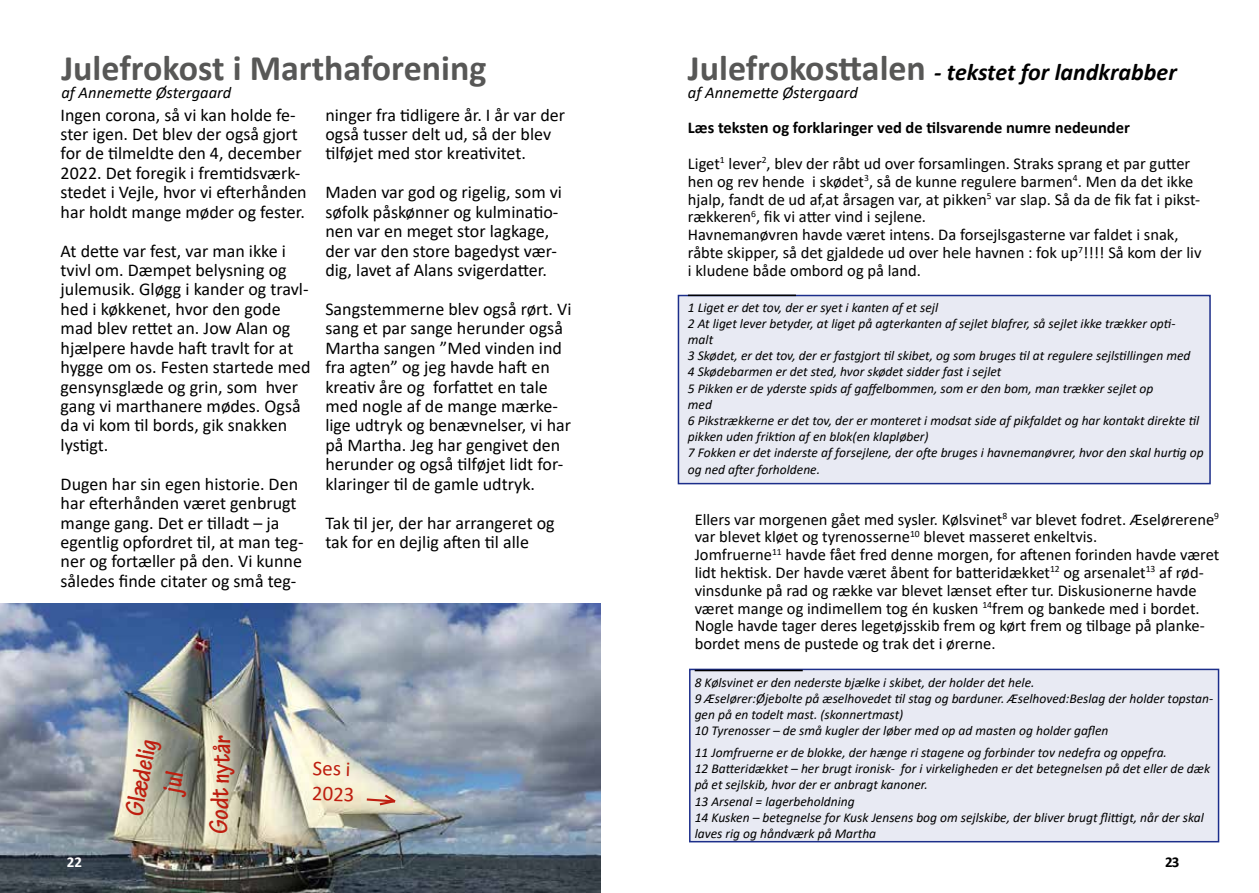
<style>
.page{position:relative;width:1259px;height:893px;background:#fff}
.page>*{position:absolute;margin:0;border:0;box-sizing:border-box;transform-origin:0 0}
.t1{font:700 36px "Calibri";color:#575756}
.t2{font:700 condensed 27px/32.4px "Tekton Pro";color:#be1e0f;text-align:center}
.t3{font:italic 700 24px "Calibri";color:#000}
.t4{font:21px/25.2px "Calibri";color:#be1e0f}
.t5{font:18px/19.4px "Calibri";color:#000}
.t6{font:16.5px/17.9px "Calibri";color:#000}
.t7{font:italic 16.5px "Calibri";color:#000}
.t8{font:700 15px "Calibri";color:#fff}
.t9{font:700 15px "Calibri";color:#000}
.t10{font:italic 13.5px/16.2px "Calibri";color:#000}
.s1{font-style:normal;font-size:36px;color:#575756}
.s2{font-weight:700}
</style>
<div class="page">
<div style="left:677px;top:295px;width:533px;height:189px;background:#e8eaf3;border:2px solid #1c2e8a"></div>
<div style="left:689px;top:669px;width:530px;height:173px;background:#e8eaf3;border:2px solid #1c2e8a"></div>
<hr style="left:688px;top:295px;width:108px;height:1px;background:#000">
<hr style="left:694px;top:670px;width:108px;height:1px;background:#000">
<img style="left:0;top:603px;width:600px;height:290px">
<svg style="left:364px;top:793px;width:34px;height:14px"></svg>
<h3 class="t3" style="left:688px;top:55px;width:490px"><span class="s1">Julefrokosttalen</span> - tekstet for landkrabber</h3>
<p class="t7" style="left:688px;top:81px;width:171px">af Annemette Østergaard</p>
<p class="t6" style="left:688px;top:110px;width:504px;line-height:35.5px"><span class="s2">Læs teksten og forklaringer ved de tilsvarende numre nedeunder<br></span>Liget<sup>1</sup> lever<sup>2</sup>, blev der råbt ud over forsamlingen. Straks sprang et par gutter</p>
<p class="t6" style="left:688px;top:172px;width:515px">hen og rev hende i skødet<sup>3</sup>, så de kunne regulere barmen<sup>4</sup>. Men da det ikke hjalp, fandt de ud af,at årsagen var, at pikken<sup>5</sup> var slap. Så da de fik fat i pikst&shy;rækkeren<sup>6</sup>, fik vi atter vind i sejlene.<br>Havnemanøvren havde været intens. Da forsejlsgasterne var faldet i snak, råbte skipper, så det gjaldede ud over hele havnen : fok up<sup>7</sup>!!!! Så kom der liv i kludene både ombord og på land.</p>
<p class="t10" style="left:688px;top:298px;width:517px">1 Liget er det tov, der er syet i kanten af et sejl<br>2 At liget lever betyder, at liget på agterkanten af sejlet blafrer, så sejlet ikke trækker opti&shy;malt<br>3 Skødet, er det tov, der er fastgjort til skibet, og som bruges til at regulere sejlstillingen med<br>4 Skødebarmen er det sted, hvor skødet sidder fast i sejlet<br>5 Pikken er de yderste spids af gaffelbommen, som er den bom, man trækker sejlet op<br>med<br>6 Pikstrækkerne er det tov, der er monteret i modsat side af pikfaldet og har kontakt direkte til pikken uden friktion af en blok(en klapløber)<br>7 Fokken er det inderste af forsejlene, der ofte bruges i havnemanøvrer, hvor den skal hurtig op og ned after forholdene.</p>
<h1 class="t1" style="left:61px;top:43px;width:426px">Julefrokost i Marthaforening</h1>
<p class="t7" style="left:61px;top:81px;width:171px">af Annemette Østergaard</p>
<p class="t5" style="left:325px;top:105px;width:241px">ninger fra tidligere år. I år var der også tusser delt ud, så der blev tilføjet med stor kreativitet.</p>
<p class="t5" style="left:325px;top:182px;width:238px">Maden var god og rigelig, som vi søfolk påskønner og kulminatio&shy;nen var en meget stor lagkage, der var den store bagedyst vær&shy;dig, lavet af Alans svigerdatter.</p>
<p class="t5" style="left:325px;top:299px;width:248px">Sangstemmerne blev også rørt. Vi sang et par sange herunder også<br>Martha sangen ”Med vinden ind fra agten” og jeg havde haft en kreativ åre og forfattet en tale med nogle af de mange mærke&shy;lige udtryk og benævnelser, vi har på Martha. Jeg har gengivet den herunder og også tilføjet lidt for&shy;klaringer til de gamle udtryk.</p>
<p class="t5" style="left:325px;top:512px;width:231px">Tak til jer, der har arrangeret og tak for en dejlig aften til alle</p>
<p class="t6" style="left:694px;top:510px;width:526px">Ellers var morgenen gået med sysler. Kølsvinet<sup>8</sup> var blevet fodret. Æselørerene<sup>9 </sup>var blevet kløet og tyrenosserne<sup>10</sup> blevet masseret enkeltvis.<br>Jomfruerne<sup>11</sup> havde fået fred denne morgen, for aftenen forinden havde været lidt hektisk. Der havde været åbent for batteridækket<sup>12</sup> og arsenalet<sup>13</sup> af rød&shy;vinsdunke på rad og række var blevet lænset efter tur. Diskusionerne havde været mange og indimellem tog én kusken <sup>14</sup>frem og bankede med i bordet.<br>Nogle havde tager deres legetøjsskib frem og kørt frem og tilbage på planke&shy;bordet mens de pustede og trak det i ørerne.</p>
<p class="t10" style="left:694px;top:674px;width:520px">8 Kølsvinet er den nederste bjælke i skibet, der holder det hele.<br>9 Æselører:Øjebolte på æselhovedet til stag og barduner. Æselhoved:Beslag der holder topstan&shy;gen på en todelt mast. (skonnertmast)<br>10 Tyrenosser – de små kugler der løber med op ad masten og holder gaflen</p>
<p class="t10" style="left:694px;top:744px;width:517px">11 Jomfruerne er de blokke, der hænge ri stagene og forbinder tov nedefra og oppefra.<br>12 Batteridækket – her brugt ironisk- for i virkeligheden er det betegnelsen på det eller de dæk på et sejlskib, hvor der er anbragt kanoner.<br>13 Arsenal = lagerbeholdning<br>14 Kusken – betegnelse for Kusk Jensens bog om sejlskibe, der bliver brugt flittigt, når der skal laves rig og håndværk på Martha</p>
<p class="t5" style="left:61px;top:105px;width:248px">Ingen corona, så vi kan holde fe&shy;ster igen. Det blev der også gjort for de tilmeldte den 4, december 2022. Det foregik i fremtidsværk&shy;stedet i Vejle, hvor vi efterhånden har holdt mange møder og fester.</p>
<p class="t5" style="left:61px;top:240px;width:251px">At dette var fest, var man ikke i tvivl om. Dæmpet belysning og julemusik. Gløgg i kander og travl&shy;hed i køkkenet, hvor den gode mad blev rettet an. Jow Alan og hjælpere havde haft travlt for at hygge om os. Festen startede med gensynsglæde og grin, som hver gang vi marthanere mødes. Også da vi kom til bords, gik snakken lystigt.</p>
<p class="t5" style="left:61px;top:474px;width:244px">Dugen har sin egen historie. Den har efterhånden været genbrugt mange gang. Det er tilladt – ja egentlig opfordret til, at man teg&shy;ner og fortæller på den. Vi kunne således finde citater og små teg-</p>
<h2 class="t2" style="left:118px;top:813px;width:80px;rotate:-79deg">Glædelig jul</h2>
<h2 class="t2" style="left:203px;top:833px;width:100px;rotate:-88deg">Godt nytår</h2>
<p class="t4" style="left:313px;top:755px;width:44px;rotate:2deg">Ses i<br>2023</p>
<p class="t8" style="left:67px;top:851px;width:17px">22</p>
<p class="t9" style="left:1165px;top:851px;width:16px">23</p>
</div>
